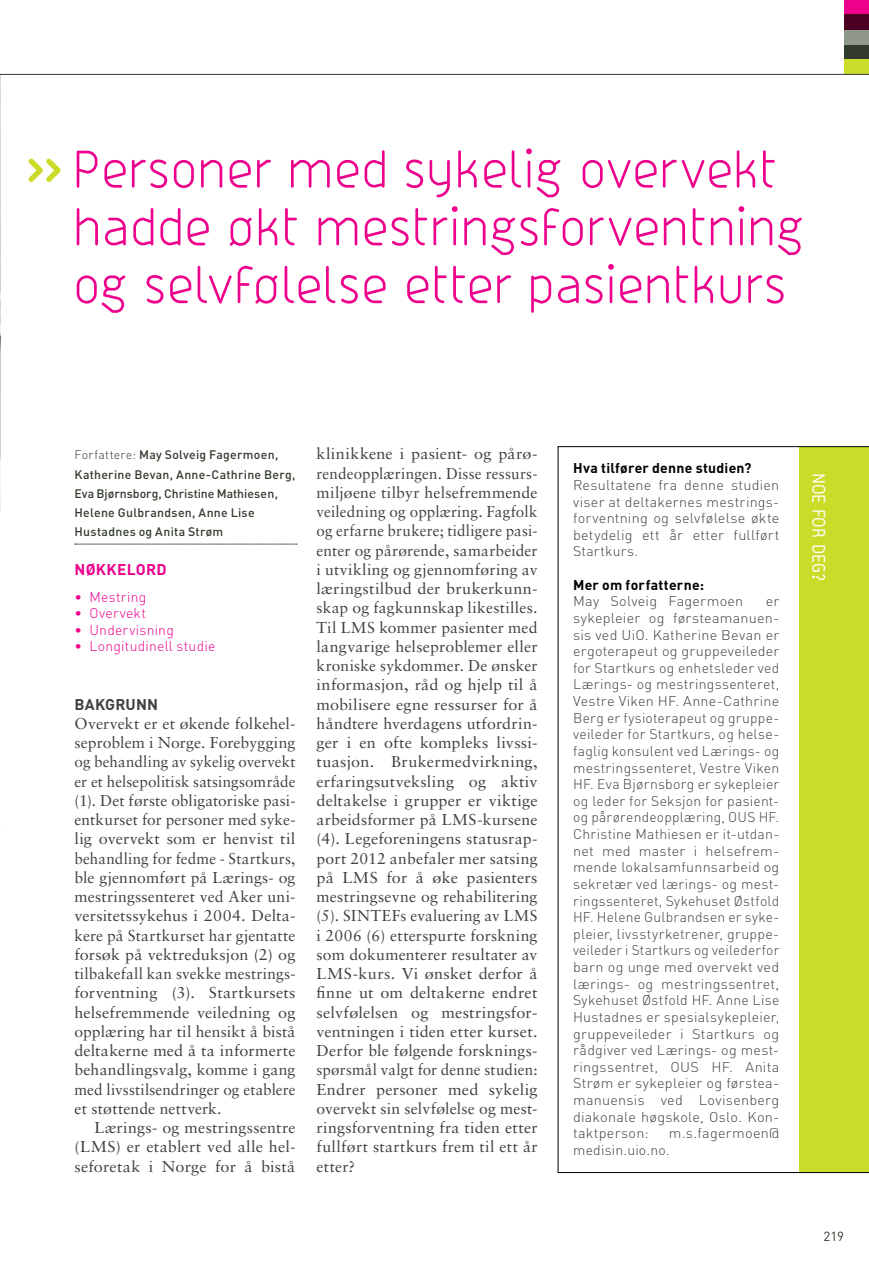
<style>
.page{position:relative;width:869px;height:1265px;background:#fff}
.page>*{position:absolute;margin:0;border:0;box-sizing:border-box;transform-origin:0 0}
.t1{font:300 57.75px/57.8px "Friends";letter-spacing:-.005em;color:#ec008c}
.t2{font:19.25px "Friends";color:#fff}
.t3{font:15.75px/19.2px "Sabon";letter-spacing:.015em;color:#414042;text-align:justify}
.t4{font:700 15.4px "DIN";color:#ec008c}
.t5{font:700 15.4px "DIN";letter-spacing:.015em;color:#414042}
.t6{font:300 14px/16.6px "DIN";letter-spacing:.015em;color:#414042;text-align:justify}
.t7{font:300 14px "DIN";letter-spacing:.015em;color:#ec008c}
.t8{font:700 14px "DIN";letter-spacing:.025em;color:#000}
.t9{font:13.12px "DIN";color:#313a2c}
.t10{font:500 12.25px/19.2px "DIN";letter-spacing:.02em;color:#313a2c}
.s1{font-weight:300}
</style>
<div class="page">
<img style="left:0;top:74px;width:1px;height:438px">
<svg style="left:75px;top:544px;width:222px;height:1px"></svg>
<svg style="left:29px;top:158px;width:32px;height:24px"></svg>
<div style="left:843px;top:0;width:25px;height:15px;background:#ec008c"></div>
<div style="left:843px;top:15px;width:25px;height:15px;background:#4b0022"></div>
<div style="left:843px;top:30px;width:25px;height:15px;background:#90988c"></div>
<div style="left:843px;top:45px;width:25px;height:15px;background:#313a2c"></div>
<div style="left:843px;top:59px;width:25px;height:15px;background:#cbdb2a"></div>
<hr style="left:0;top:74px;width:868px;height:1px;background:#313a2c">
<svg style="left:557px;top:446px;width:311px;height:727px"></svg>
<h1 class="t1" style="left:74px;top:139px;width:733px">Personer med sykelig overvekt hadde økt mestringsforventning og selvfølelse etter pasientkurs</h1>
<p class="t10" style="left:74px;top:445px;width:222px"><span class="s1">Forfattere:</span> May Solveig Fagermoen, Katherine Bevan, Anne-Cathrine Berg, Eva Bjørnsborg, Christine Mathiesen, Helene Gulbrandsen, Anne Lise Hustadnes og Anita Strøm</p>
<p class="t4" style="left:74px;top:559px;width:93px">Nøkkelord</p>
<p class="t7" style="left:74px;top:588px;width:73px">• Mestring</p>
<p class="t7" style="left:74px;top:605px;width:73px">• Overvekt</p>
<p class="t7" style="left:74px;top:621px;width:101px">• Undervisning</p>
<p class="t7" style="left:74px;top:638px;width:142px">• Longitudinell studie</p>
<p class="t5" style="left:74px;top:694px;width:85px">Bakgrunn</p>
<p class="t3" style="left:74px;top:714px;width:222px">Overvekt er et økende folkehel&shy;seproblem i Norge. Forebygging og behandling av sykelig overvekt er et helsepolitisk satsingsområde (1). Det første obligatoriske pasi&shy;entkurset for personer med syke&shy;lig overvekt som er henvist til behandling for fedme - Startkurs, ble gjennomført på Lærings- og mestringssenteret ved Aker uni&shy;versitetssykehus i 2004. Delta&shy;kere på Startkurset har gjentatte forsøk på vektreduksjon (2) og tilbakefall kan svekke mestrings&shy;forventning (3). Startkursets helsefremmende veiledning og opplæring har til hensikt å bistå deltakerne med å ta informerte behandlingsvalg, komme i gang med livsstilsendringer og etablere et støttende nettverk.</p>
<p class="t3" style="left:74px;top:1118px;width:222px;text-indent:20px">Lærings- og mestringssentre (LMS) er etablert ved alle hel&shy;seforetak i Norge for å bistå</p>
<p class="t3" style="left:316px;top:444px;width:222px">klinikkene i pasient- og pårø&shy;rendeopplæringen. Disse ressurs&shy;miljøene tilbyr helsefremmende veiledning og opplæring. Fagfolk og erfarne brukere; tidligere pasi&shy;enter og pårørende, samarbeider i utvikling og gjennomføring av læringstilbud der brukerkunn&shy;skap og fagkunnskap likestilles.<br>Til LMS kommer pasienter med langvarige helseproblemer eller kroniske sykdommer. De ønsker informasjon, råd og hjelp til å mobilisere egne ressurser for å håndtere hverdagens utfordrin&shy;ger i en ofte kompleks livssi&shy;tuasjon. Brukermedvirkning, erfaringsutveksling og aktiv deltakelse i grupper er viktige arbeidsformer på LMS-kursene (4). Legeforeningens statusrap&shy;port 2012 anbefaler mer satsing på LMS for å øke pasienters mestringsevne og rehabilitering (5). SINTEFs evaluering av LMS i 2006 (6) etterspurte forskning som dokumenterer resultater av LMS-kurs. Vi ønsket derfor å finne ut om deltakerne endret selvfølelsen og mestringsfor&shy;ventningen i tiden etter kurset.<br>Derfor ble følgende forsknings&shy;spørsmål valgt for denne studien:<br>Endrer personer med sykelig overvekt sin selvfølelse og mest&shy;ringsforventning fra tiden etter fullført startkurs frem til ett år etter?</p>
<p class="t8" style="left:573px;top:459px;width:180px">Hva tilfører denne studien?</p>
<p class="t6" style="left:573px;top:476px;width:208px">Resultatene fra denne studien viser at deltakernes mestrings&shy;forventning og selvfølelse økte betydelig ett år etter fullført Startkurs.</p>
<p class="t8" style="left:573px;top:575px;width:132px">Mer om forfatterne:</p>
<p class="t6" style="left:573px;top:593px;width:172px">May Solveig Fagermoen</p>
<p class="t6" style="left:573px;top:593px;width:208px;text-indent:192px">er sykepleier og førsteamanuen&shy;sis ved UiO. Katherine Bevan er ergoterapeut og gruppeveileder for Startkurs og enhetsleder ved Lærings- og mestringssenteret, Vestre Viken HF. Anne-Cathrine Berg er fysioterapeut og gruppe&shy;veileder for Startkurs, og helse&shy;faglig konsulent ved Lærings- og mestringssenteret, Vestre Viken HF. Eva Bjørnsborg er sykepleier og leder for Seksjon for pasient&shy;og pårørendeopplæring, OUS HF.<br>Christine Mathiesen er it-utdan&shy;net med master i helsefrem&shy;mende lokalsamfunnsarbeid og sekretær ved lærings- og mest&shy;ringssenteret, Sykehuset Østfold HF. Helene Gulbrandsen er syke&shy;pleier, livsstyrketrener, gruppe&shy;veileder i Startkurs og veilederfor barn og unge med overvekt ved lærings- og mestringssentret, Sykehuset Østfold HF. Anne Lise Hustadnes er spesialsykepleier, gruppeveileder i Startkurs og rådgiver ved Lærings- og mest&shy;ringssentret, OUS HF. Anita Strøm er sykepleier og førstea&shy;manuensis ved Lovisenberg diakonale høgskole, Oslo. Kon&shy;taktperson:</p>
<p class="t6" style="left:573px;top:1125px;width:207px;text-indent:96px">m.s.fagermoen@ medisin.uio.no.</p>
<p class="t2" style="left:828px;top:474px;width:109px;rotate:90deg">Noe for deg?</p>
<p class="t9" style="left:823px;top:1228px;width:22px">219</p>
</div>
